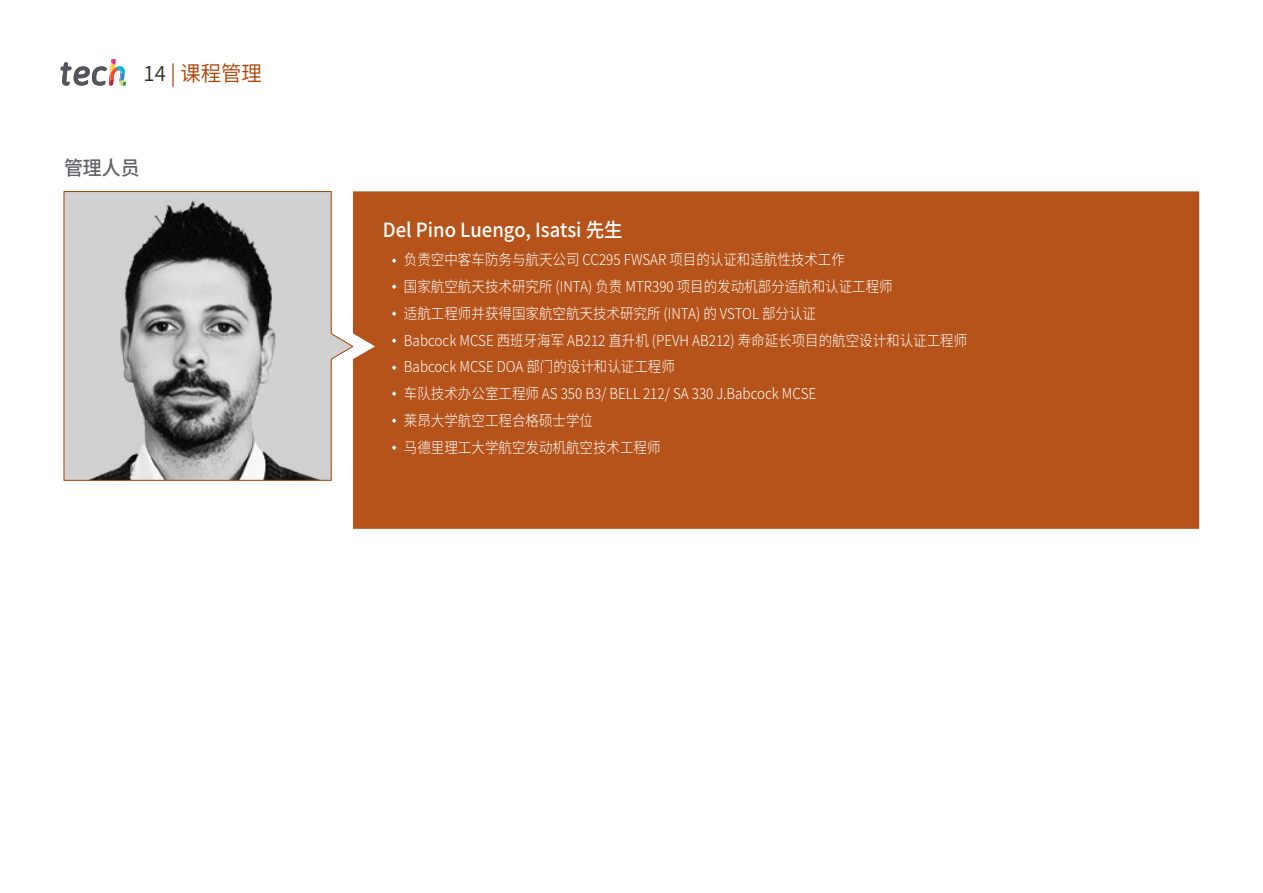
<style>
.page{position:relative;width:1263px;height:893px;background:#fff}
.page>*{position:absolute;margin:0;border:0;box-sizing:border-box;transform-origin:0 0}
.t1{font:21px "Source Han Sans CN";color:#ae4000}
.t2{font:500 19.5px "Source Han Sans CN";color:#fff;scale:.95 1}
.t3{font:500 19.5px "Source Han Sans CN";color:#61646a}
.t4{font:300 15px/26.7px "Source Han Sans CN";color:#fff;scale:.9 1}
.s1{color:#312e20}
</style>
<div class="page">
<div style="left:353px;top:191px;width:846px;height:338px;background:#b6531a"></div>
<svg style="left:64px;top:191px;width:289px;height:290px;background:#b2b1b0"></svg>
<svg style="left:61px;top:59px;width:65px;height:27px"></svg>
<svg style="left:392px;top:258px;width:5px;height:5px"></svg>
<svg style="left:392px;top:285px;width:5px;height:5px"></svg>
<svg style="left:392px;top:311px;width:5px;height:5px"></svg>
<svg style="left:392px;top:338px;width:5px;height:5px"></svg>
<svg style="left:392px;top:365px;width:5px;height:5px"></svg>
<svg style="left:392px;top:392px;width:5px;height:5px"></svg>
<svg style="left:392px;top:418px;width:5px;height:5px"></svg>
<svg style="left:392px;top:445px;width:5px;height:5px"></svg>
<h1 class="t1" style="left:144px;top:61px;width:120px"><span class="s1">14</span> | 课程管理</h1>
<h2 class="t3" style="left:64px;top:157px;width:77px">管理人员</h2>
<h2 class="t2" style="left:383px;top:219px;width:254px">Del Pino Luengo, Isatsi 先生</h2>
<p class="t4" style="left:404px;top:247px;width:627px">负责空中客车防务与航天公司 CC295 FWSAR 项目的认证和适航性技术工作<br>国家航空航天技术研究所 (INTA) 负责 MTR390 项目的发动机部分适航和认证工程师<br>适航工程师并获得国家航空航天技术研究所 (INTA) 的 VSTOL 部分认证<br>Babcock MCSE 西班牙海军 AB212 直升机 (PEVH AB212) 寿命延长项目的航空设计和认证工程师Babcock MCSE DOA 部门的设计和认证工程师<br>车队技术办公室工程师 AS 350 B3/ BELL 212/ SA 330 J.Babcock MCSE<br>莱昂大学航空工程合格硕士学位<br>马德里理工大学航空发动机航空技术工程师</p>
</div>
